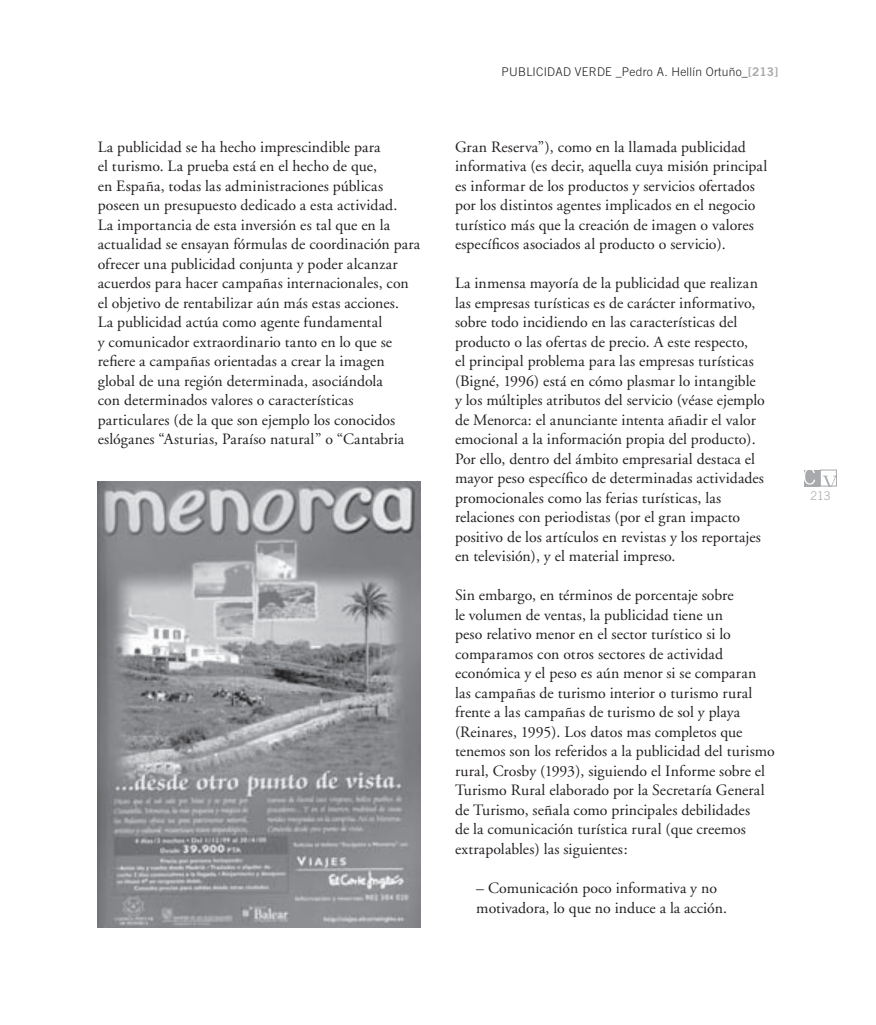
<style>
.page{position:relative;width:876px;height:1025px;background:#fff}
.page>*{position:absolute;margin:0;border:0;box-sizing:border-box;transform-origin:0 0}
.t1{font:15.75px/19.5px "Adobe Garamond";letter-spacing:.005em;color:#231f20}
.t2{font:300 12px "Trade Gothic";letter-spacing:.02em;color:#231f20}
.t3{font:300 12px "Trade Gothic";color:#a8a9ad}
.s1{font-family:"Trade Gothic Bold Two";font-weight:400;color:#a8a9ad}
</style>
<div class="page">
<div style="left:804px;top:470px;width:16px;height:16px;background:#a8a9ad"></div>
<svg style="left:804px;top:470px;width:11px;height:14px"></svg>
<svg style="left:823px;top:476px;width:12px;height:8px"></svg>
<div style="left:820px;top:470px;width:17px;height:16px;border:1px solid #a8a9ad"></div>
<img style="left:98px;top:481px;width:323px;height:446px">
<p class="t2" style="left:502px;top:64px;width:278px">PUBLICIDAD VERDE _Pedro A. Hellín Ortuño_<span class="s1">[213]</span></p>
<p class="t1" style="left:98px;top:138px;width:324px">La publicidad se ha hecho imprescindible para<br>el turismo. La prueba está en el hecho de que,<br>en España, todas las administraciones públicas poseen un presupuesto dedicado a esta actividad.<br>La importancia de esta inversión es tal que en la actualidad se ensayan fórmulas de coordinación para ofrecer una publicidad conjunta y poder alcanzar acuerdos para hacer campañas internacionales, con el objetivo de rentabilizar aún más estas acciones.<br>La publicidad actúa como agente fundamental<br>y comunicador extraordinario tanto en lo que se refiere a campañas orientadas a crear la imagen global de una región determinada, asociándola<br>con determinados valores o características particulares (de la que son ejemplo los conocidos eslóganes “Asturias, Paraíso natural” o “Cantabria</p>
<p class="t1" style="left:455px;top:137px;width:314px">Gran Reserva”), como en la llamada publicidad informativa (es decir, aquella cuya misión principal es informar de los productos y servicios ofertados por los distintos agentes implicados en el negocio turístico más que la creación de imagen o valores específicos asociados al producto o servicio).</p>
<p class="t1" style="left:455px;top:274px;width:311px">La inmensa mayoría de la publicidad que realizan las empresas turísticas es de carácter informativo, sobre todo incidiendo en las características del producto o las ofertas de precio. A este respecto,<br>el principal problema para las empresas turísticas (Bigné, 1996) está en cómo plasmar lo intangible y los múltiples atributos del servicio (véase ejemplo de Menorca: el anunciante intenta añadir el valor emocional a la información propia del producto).<br>Por ello, dentro del ámbito empresarial destaca el mayor peso específico de determinadas actividades promocionales como las ferias turísticas, las relaciones con periodistas (por el gran impacto positivo de los artículos en revistas y los reportajes en televisión), y el material impreso.</p>
<p class="t1" style="left:455px;top:586px;width:321px">Sin embargo, en términos de porcentaje sobre<br>le volumen de ventas, la publicidad tiene un<br>peso relativo menor en el sector turístico si lo comparamos con otros sectores de actividad económica y el peso es aún menor si se comparan las campañas de turismo interior o turismo rural frente a las campañas de turismo de sol y playa (Reinares, 1995). Los datos mas completos que tenemos son los referidos a la publicidad del turismo rural, Crosby (1993), siguiendo el Informe sobre el Turismo Rural elaborado por la Secretaría General de Turismo, señala como principales debilidades<br>de la comunicación turística rural (que creemos extrapolables) las siguientes:</p>
<p class="t1" style="left:476px;top:878px;width:252px">– Comunicación poco informativa y no motivadora, lo que no induce a la acción.</p>
<p class="t3" style="left:810px;top:488px;width:22px">213</p>
</div>
